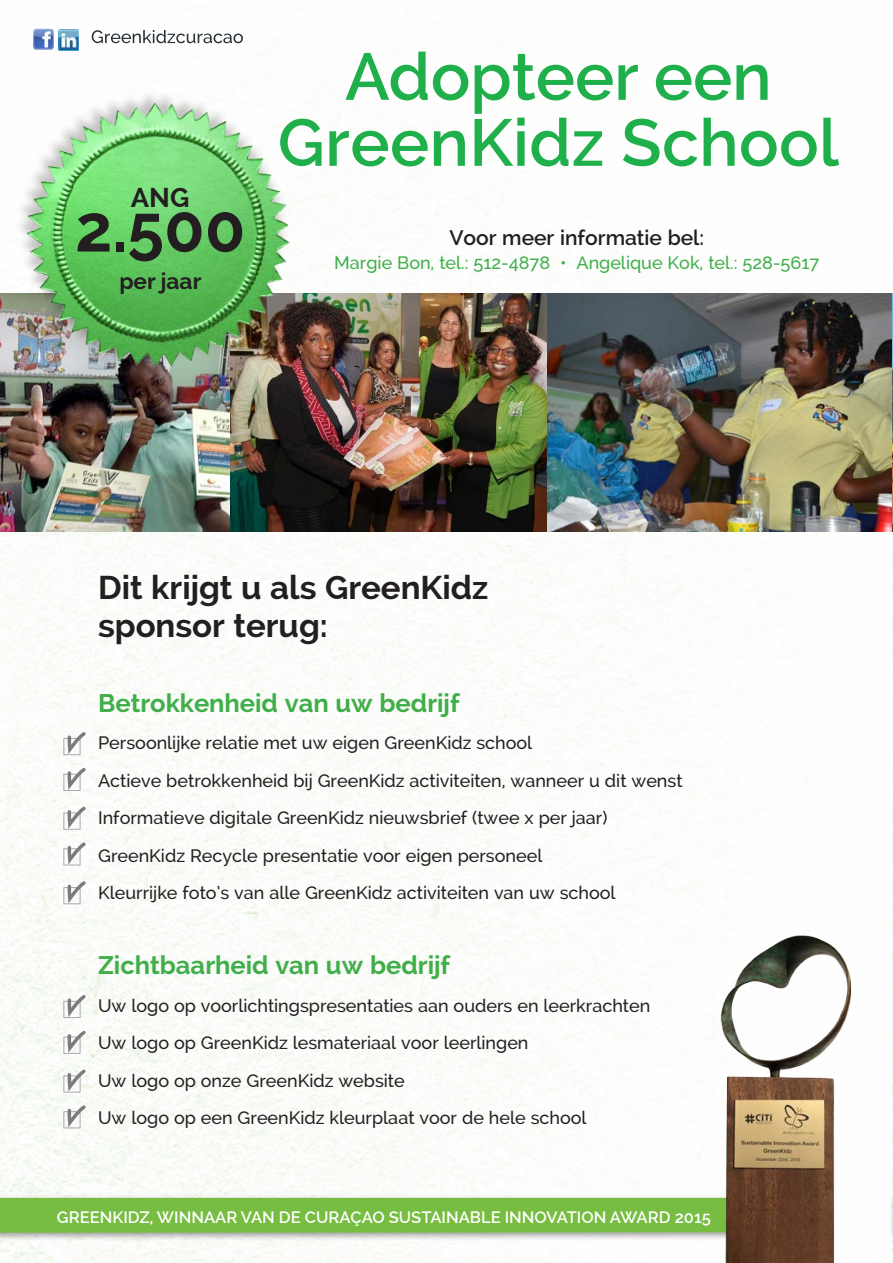
<style>
.page{position:relative;width:893px;height:1263px;background:#fff}
.page>*{position:absolute;margin:0;border:0;box-sizing:border-box;transform-origin:0 0}
.t1{font:700 66.15px "Raleway";color:#231f20}
.t2{font:600 66px/66px "Raleway";letter-spacing:.005em;color:#1faf4b;text-align:center}
.t3{font:700 33px/37.5px "Raleway";color:#231f20}
.t4{font:700 27.3px "Raleway";color:#231f20}
.t5{font:700 25.5px "Raleway";color:#40ae49}
.t6{font:700 22.65px "Raleway";color:#231f20}
.t7{font:600 21px "Raleway";color:#231f20}
.t8{font:500 18px/37.5px "Raleway";color:#231f20}
.t9{font:500 18px "Raleway";color:#40ae49}
.t10{font:600 16.5px "Raleway";color:#fff}
</style>
<div class="page">
<img style="left:0;top:28px;width:893px;height:1235px">
<img style="left:0;top:294px;width:231px;height:238px">
<hr style="left:891px;top:294px;width:2px;height:238px;background:#fff">
<img style="left:231px;top:294px;width:316px;height:238px">
<svg style="left:92px;top:30px;width:151px;height:13px"></svg>
<img style="left:58px;top:29px;width:21px;height:21px">
<img style="left:32px;top:29px;width:22px;height:22px">
<div style="left:63px;top:738px;width:17px;height:17px;border:1px solid #a8a9ad"></div>
<div style="left:63px;top:1001px;width:17px;height:17px;border:1px solid #a8a9ad"></div>
<div style="left:63px;top:774px;width:17px;height:17px;border:1px solid #a8a9ad"></div>
<div style="left:63px;top:1037px;width:17px;height:17px;border:1px solid #a8a9ad"></div>
<div style="left:63px;top:813px;width:17px;height:17px;border:1px solid #a8a9ad"></div>
<div style="left:63px;top:1075px;width:17px;height:17px;border:1px solid #a8a9ad"></div>
<div style="left:63px;top:848px;width:17px;height:17px;border:1px solid #a8a9ad"></div>
<div style="left:63px;top:1111px;width:17px;height:17px;border:1px solid #a8a9ad"></div>
<div style="left:63px;top:887px;width:17px;height:17px;border:1px solid #a8a9ad"></div>
<svg style="left:66px;top:729px;width:23px;height:28px"></svg>
<svg style="left:66px;top:992px;width:23px;height:28px"></svg>
<svg style="left:66px;top:765px;width:23px;height:28px"></svg>
<svg style="left:66px;top:1028px;width:23px;height:28px"></svg>
<svg style="left:66px;top:804px;width:23px;height:28px"></svg>
<svg style="left:66px;top:1066px;width:23px;height:29px"></svg>
<svg style="left:66px;top:839px;width:23px;height:29px"></svg>
<svg style="left:66px;top:1102px;width:23px;height:29px"></svg>
<svg style="left:66px;top:878px;width:23px;height:29px"></svg>
<div style="left:13px;top:88px;width:278px;height:279px;background:#231f20;opacity:.27"></div>
<img style="left:19px;top:94px;width:278px;height:273px">
<img style="left:547px;top:294px;width:344px;height:238px">
<div style="left:0;top:1194px;width:794px;height:47px;background:#231f20;opacity:.42"></div>
<div style="left:0;top:1198px;width:718px;height:35px;background:#77bd42"></div>
<hr style="left:889px;top:1194px;width:4px;height:47px;background:#231f20;opacity:.42">
<svg style="left:892px;top:1198px;width:1px;height:35px"></svg>
<img style="left:718px;top:934px;width:137px;height:329px">
<h3 class="t4" style="left:131px;top:182px;width:60px">ANG</h3>
<h1 class="t1" style="left:75px;top:190px;width:172px">2.500</h1>
<p class="t6" style="left:119px;top:268px;width:84px">per jaar</p>
<h2 class="t2" style="left:278px;top:44px;width:563px">Adopteer een<br>GreenKidz School</h2>
<p class="t7" style="left:449px;top:225px;width:256px">Voor meer informatie bel:</p>
<p class="t9" style="left:334px;top:252px;width:487px">Margie Bon, tel.: 512-4878 • Angelique Kok, tel.: 528-5617</p>
<h3 class="t3" style="left:98px;top:569px;width:392px">Dit krijgt u als GreenKidz sponsor terug:</h3>
<h3 class="t5" style="left:98px;top:688px;width:363px">Betrokkenheid van uw bedrijf</h3>
<p class="t8" style="left:98px;top:724px;width:586px">Persoonlijke relatie met uw eigen GreenKidz school<br>Actieve betrokkenheid bij GreenKidz activiteiten, wanneer u dit wenst Informatieve digitale GreenKidz nieuwsbrief (twee x per jaar)<br>GreenKidz Recycle presentatie voor eigen personeel<br>Kleurrijke foto’s van alle GreenKidz activiteiten van uw school</p>
<h3 class="t5" style="left:98px;top:951px;width:354px">Zichtbaarheid van uw bedrijf</h3>
<p class="t8" style="left:98px;top:987px;width:554px">Uw logo op voorlichtingspresentaties aan ouders en leerkrachten Uw logo op GreenKidz lesmateriaal voor leerlingen<br>Uw logo op onze GreenKidz website<br>Uw logo op een GreenKidz kleurplaat voor de hele school</p>
<p class="t10" style="left:57px;top:1208px;width:655px">GREENKIDZ, WINNAAR VAN DE CURAÇAO SUSTAINABLE INNOVATION AWARD 2015</p>
</div>
